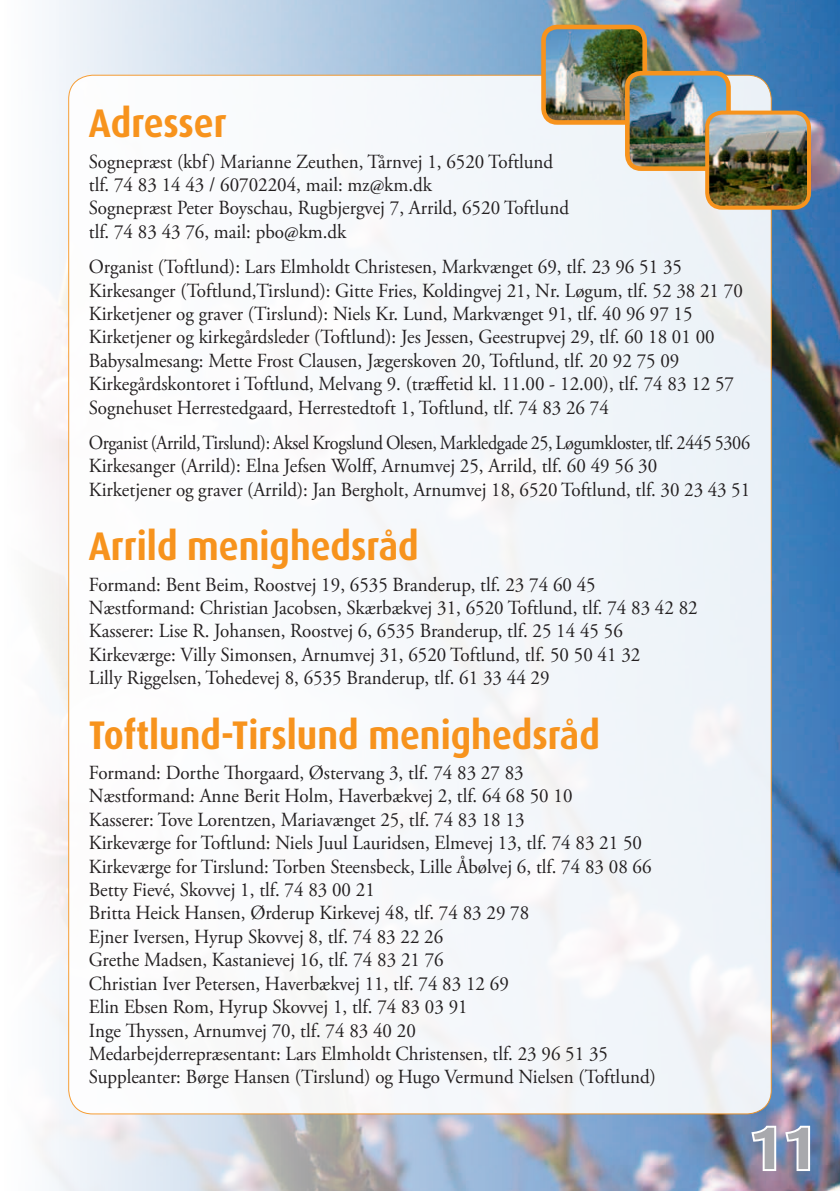
<style>
.page{position:relative;width:840px;height:1191px;background:#fff}
.page>*{position:absolute;margin:0;border:0;box-sizing:border-box;transform-origin:0 0}
.t1{font:700 60px "Dax";color:#a8a9ad}
.t2{font:700 40px "Dax";color:#f7931d;scale:.9 1}
.t3{font:20px/23.4px "Adobe Garamond Pro";color:#231f20;scale:.95 1}
.t4{font:20px/23.4px "Adobe Garamond Pro";color:#231f20;scale:.91 1}
</style>
<div class="page">
<img style="left:39px;top:0;width:800px;height:1191px">
<div style="left:69px;top:75px;width:701px;height:1039px;background:#f6f8fb;border-radius:24px"></div>
<svg style="left:748px;top:1123px;width:63px;height:50px"></svg>
<img style="left:543px;top:27px;width:101px;height:92px">
<div style="left:541px;top:25px;width:105px;height:100px;border:5px solid #f7931d;border-radius:14px"></div>
<img style="left:627px;top:73px;width:101px;height:92px">
<div style="left:624px;top:71px;width:106px;height:100px;border:5px solid #f7931d;border-radius:14px"></div>
<img style="left:706px;top:113px;width:102px;height:95px">
<div style="left:704px;top:111px;width:106px;height:99px;border:4px solid #f7931d;border-radius:15px"></div>
<h2 class="t2" style="left:89px;top:101px;width:155px">Adresser</h2>
<p class="t3" style="left:89px;top:150px;width:506px">Sognepræst (kbf) Marianne Zeuthen, Tårnvej 1, 6520 Toftlund tlf. 74 83 14 43 / 60702204, mail: mz@km.dk<br>Sognepræst Peter Boyschau, Rugbjergvej 7, Arrild, 6520 Toftlund tlf. 74 83 43 76, mail: pbo@km.dk</p>
<p class="t3" style="left:89px;top:256px;width:689px">Organist (Toftlund): Lars Elmholdt Christesen, Markvænget 69, tlf. 23 96 51 35<br>Kirkesanger (Toftlund,Tirslund): Gitte Fries, Koldingvej 21, Nr. Løgum, tlf. 52 38 21 70<br>Kirketjener og graver (Tirslund): Niels Kr. Lund, Markvænget 91, tlf. 40 96 97 15<br>Kirketjener og kirkegårdsleder (Toftlund): Jes Jessen, Geestrupvej 29, tlf. 60 18 01 00<br>Babysalmesang: Mette Frost Clausen, Jægerskoven 20, Toftlund, tlf. 20 92 75 09<br>Kirkegårdskontoret i Toftlund, Melvang 9. (træffetid kl. 11.00 - 12.00), tlf. 74 83 12 57<br>Sognehuset Herrestedgaard, Herrestedtoft 1, Toftlund, tlf. 74 83 26 74</p>
<p class="t4" style="left:89px;top:432px;width:728px">Organist (Arrild, Tirslund): Aksel Krogslund Olesen, Markledgade 25, Løgumkloster, tlf. 2445 5306<br>Kirkesanger (Arrild): Elna Jefsen Wolff, Arnumvej 25, Arrild, tlf. 60 49 56 30<br>Kirketjener og graver (Arrild): Jan Bergholt, Arnumvej 18, 6520 Toftlund, tlf. 30 23 43 51</p>
<h2 class="t2" style="left:89px;top:524px;width:368px">Arrild menighedsråd</h2>
<p class="t3" style="left:89px;top:573px;width:642px">Formand: Bent Beim, Roostvej 19, 6535 Branderup, tlf. 23 74 60 45<br>Næstformand: Christian Jacobsen, Skærbækvej 31, 6520 Toftlund, tlf. 74 83 42 82<br>Kasserer: Lise R. Johansen, Roostvej 6, 6535 Branderup, tlf. 25 14 45 56<br>Kirkeværge: Villy Simonsen, Arnumvej 31, 6520 Toftlund, tlf. 50 50 41 32<br>Lilly Riggelsen, Tohedevej 8, 6535 Branderup, tlf. 61 33 44 29</p>
<h2 class="t2" style="left:89px;top:712px;width:569px">Toftlund-Tirslund menighedsråd</h2>
<p class="t3" style="left:89px;top:761px;width:598px">Formand: Dorthe Thorgaard, Østervang 3, tlf. 74 83 27 83<br>Næstformand: Anne Berit Holm, Haverbækvej 2, tlf. 64 68 50 10<br>Kasserer: Tove Lorentzen, Mariavænget 25, tlf. 74 83 18 13<br>Kirkeværge for Toftlund: Niels Juul Lauridsen, Elmevej 13, tlf. 74 83 21 50<br>Kirkeværge for Tirslund: Torben Steensbeck, Lille Åbølvej 6, tlf. 74 83 08 66<br>Betty Fievé, Skovvej 1, tlf. 74 83 00 21<br>Britta Heick Hansen, Ørderup Kirkevej 48, tlf. 74 83 29 78<br>Ejner Iversen, Hyrup Skovvej 8, tlf. 74 83 22 26<br>Grethe Madsen, Kastanievej 16, tlf. 74 83 21 76<br>Christian Iver Petersen, Haverbækvej 11, tlf. 74 83 12 69<br>Elin Ebsen Rom, Hyrup Skovvej 1, tlf. 74 83 03 91<br>Inge Thyssen, Arnumvej 70, tlf. 74 83 40 20<br>Medarbejderrepræsentant: Lars Elmholdt Christensen, tlf. 23 96 51 35<br>Suppleanter: Børge Hansen (Tirslund) og Hugo Vermund Nielsen (Toftlund)</p>
<h1 class="t1" style="left:749px;top:1114px;width:69px">11</h1>
</div>
